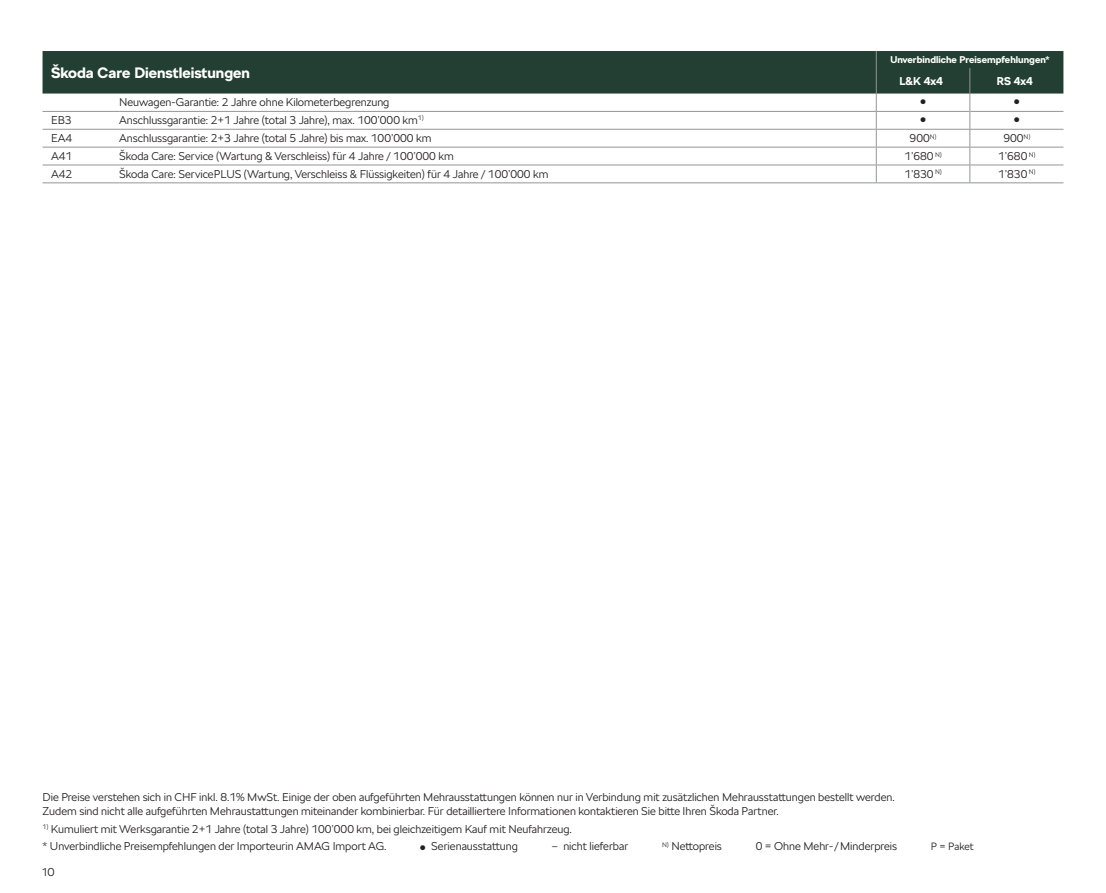
<style>
.page{position:relative;width:1106px;height:893px;background:#fff}
.page>*{position:absolute;margin:0;border:0;box-sizing:border-box;transform-origin:0 0}
.t1{font:700 15px "SKODA Next";color:#fff}
.t2{font:300 11.25px/13.5px "SKODA Next";color:#231f20}
.t3{font:700 11.25px "SKODA Next";color:#fff}
.t4{font:300 10.5px "SKODA Next";letter-spacing:-.005em;color:#231f20}
.t5{font:700 9.75px "SKODA Next";color:#fff}
.t6{font:6.75px "Zapf Dingbats ITC";color:#231f20}
</style>
<div class="page">
<div style="left:43px;top:51px;width:1020px;height:43px;background:#233e32"></div>
<hr style="left:876px;top:111px;width:93px;height:1px;background:#939598">
<hr style="left:970px;top:111px;width:93px;height:1px;background:#939598">
<svg style="left:969px;top:68px;width:1px;height:114px"></svg>
<hr style="left:876px;top:129px;width:93px;height:1px;background:#939598">
<hr style="left:969px;top:129px;width:94px;height:1px;background:#939598">
<hr style="left:43px;top:129px;width:76px;height:1px;background:#939598">
<hr style="left:43px;top:147px;width:76px;height:1px;background:#939598">
<hr style="left:43px;top:165px;width:76px;height:1px;background:#939598">
<hr style="left:43px;top:182px;width:76px;height:1px;background:#939598">
<hr style="left:119px;top:129px;width:757px;height:1px;background:#939598">
<hr style="left:119px;top:147px;width:757px;height:1px;background:#939598">
<hr style="left:119px;top:165px;width:757px;height:1px;background:#939598">
<hr style="left:119px;top:182px;width:757px;height:1px;background:#939598">
<hr style="left:876px;top:147px;width:93px;height:1px;background:#939598">
<hr style="left:876px;top:165px;width:93px;height:1px;background:#939598">
<hr style="left:876px;top:182px;width:93px;height:1px;background:#939598">
<hr style="left:969px;top:147px;width:94px;height:1px;background:#939598">
<hr style="left:969px;top:165px;width:94px;height:1px;background:#939598">
<hr style="left:969px;top:182px;width:94px;height:1px;background:#939598">
<svg style="left:876px;top:51px;width:1px;height:131px"></svg>
<hr style="left:43px;top:111px;width:76px;height:1px;background:#939598">
<hr style="left:119px;top:111px;width:757px;height:1px;background:#939598">
<h1 class="t1" style="left:51px;top:63px;width:200px">Škoda Care Dienstleistungen</h1>
<p class="t5" style="left:890px;top:53px;width:161px">Unverbindliche Preisempfehlungen*</p>
<p class="t3" style="left:899px;top:73px;width:45px">L&amp;K 4x4</p>
<p class="t3" style="left:996px;top:73px;width:37px">RS 4x4</p>
<p class="t2" style="left:119px;top:96px;width:272px">Neuwagen-Garantie: 2 Jahre ohne Kilometerbegrenzung</p>
<p class="t6" style="left:920px;top:99px;width:7px">●</p>
<p class="t6" style="left:1014px;top:99px;width:7px">●</p>
<p class="t2" style="left:51px;top:114px;width:22px">EB3</p>
<p class="t2" style="left:119px;top:114px;width:306px">Anschlussgarantie: 2+1 Jahre (total 3 Jahre), max. 100’000 km<sup>1)</sup></p>
<p class="t6" style="left:920px;top:117px;width:7px">●</p>
<p class="t6" style="left:1014px;top:117px;width:7px">●</p>
<p class="t2" style="left:51px;top:131px;width:23px">EA4</p>
<p class="t2" style="left:119px;top:131px;width:314px">Anschlussgarantie: 2+3 Jahre (total 5 Jahre) bis max. 100’000 km</p>
<p class="t2" style="left:909px;top:132px;width:28px">900<sup>N)</sup></p>
<p class="t2" style="left:1003px;top:132px;width:28px">900<sup>N)</sup></p>
<p class="t2" style="left:51px;top:149px;width:23px">A41</p>
<p class="t2" style="left:119px;top:149px;width:336px">Škoda Care: Service (Wartung &amp; Verschleiss) für 4 Jahre / 100’000 km</p>
<p class="t2" style="left:904px;top:150px;width:39px">1’680 <sup>N)</sup></p>
<p class="t2" style="left:998px;top:150px;width:39px">1’680 <sup>N)</sup></p>
<p class="t2" style="left:51px;top:167px;width:23px">A42</p>
<p class="t2" style="left:119px;top:167px;width:431px">Škoda Care: ServicePLUS (Wartung, Verschleiss &amp; Flüssigkeiten) für 4 Jahre / 100’000 km</p>
<p class="t2" style="left:904px;top:168px;width:39px">1’830 <sup>N)</sup></p>
<p class="t2" style="left:998px;top:168px;width:39px">1’830 <sup>N)</sup></p>
<p class="t2" style="left:43px;top:791px;width:853px">Die Preise verstehen sich in CHF inkl. 8.1% MwSt. Einige der oben aufgeführten Mehrausstattungen können nur in Verbindung mit zusätzlichen Mehrausstattungen bestellt werden.<br>Zudem sind nicht alle aufgeführten Mehraustattungen miteinander kombinierbar. Für detailliertere Informationen kontaktieren Sie bitte Ihren Škoda Partner.</p>
<p class="t2" style="left:43px;top:820px;width:531px;line-height:17.7px"><sup>1)</sup> Kumuliert mit Werksgarantie 2+1 Jahre (total 3 Jahre) 100’000 km, bei gleichzeitigem Kauf mit Neufahrzeug. * Unverbindliche Preisempfehlungen der Importeurin AMAG Import AG.</p>
<p class="t2" style="left:420px;top:840px;width:99px">● Serienausstattung</p>
<p class="t2" style="left:551px;top:840px;width:78px">– nicht lieferbar</p>
<p class="t2" style="left:662px;top:840px;width:61px"><sup>N)</sup> Nettopreis</p>
<p class="t2" style="left:755px;top:840px;width:143px">0 = Ohne Mehr-/Minderpreis</p>
<p class="t4" style="left:931px;top:840px;width:44px">P = Paket</p>
<p class="t2" style="left:43px;top:865px;width:14px">10</p>
</div>
